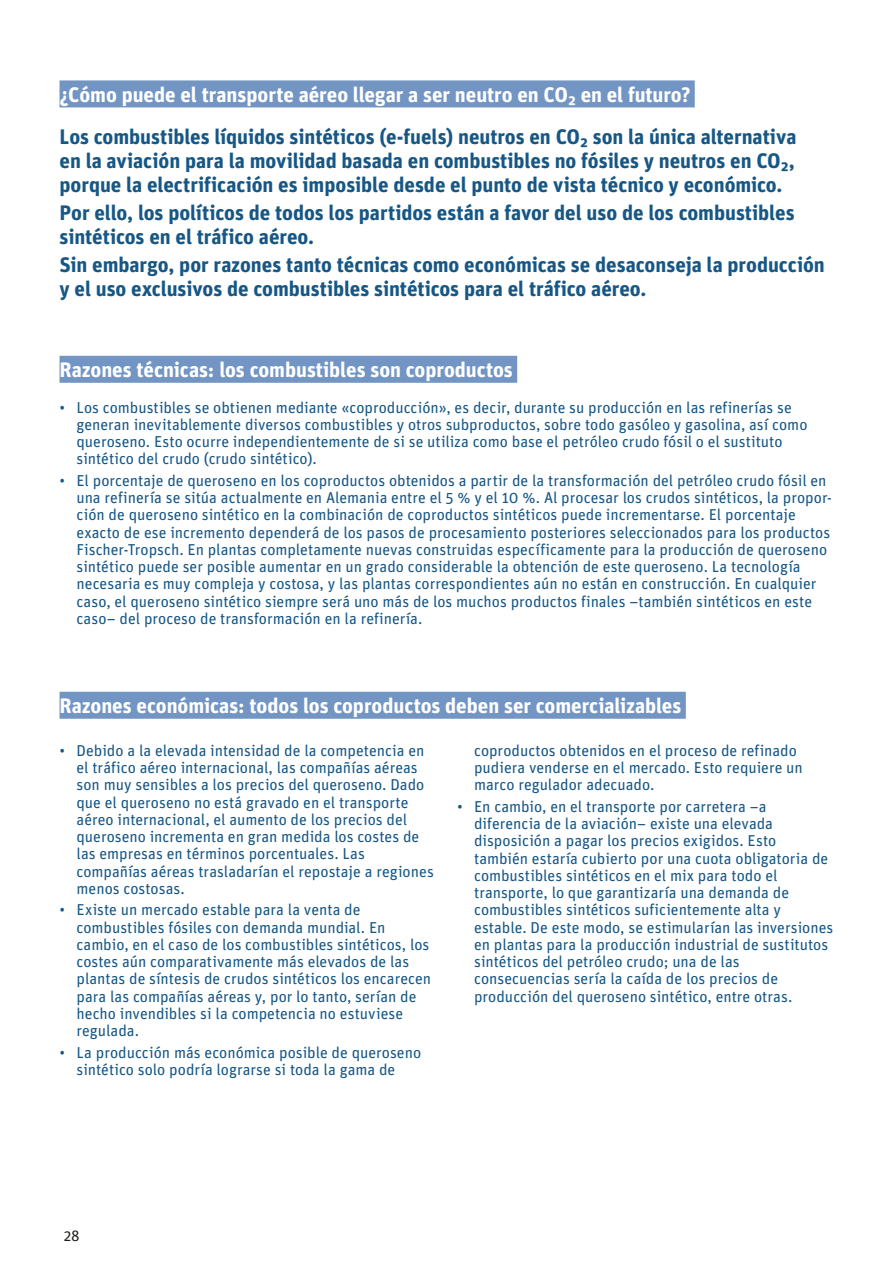
<style>
.page{position:relative;width:893px;height:1263px;background:#fff}
.page>*{position:absolute;margin:0;border:0;box-sizing:border-box;transform-origin:0 0}
.Grundschrift{font:700 21px/24px "Unit OT";letter-spacing:-.005em;color:#165786}
.kleine_Headline{font:700 21px "Unit OT";letter-spacing:-.005em;color:#fff}
.Grundschrift-2{font:15.75px/17.2px "Unit OT";color:#165786}
.t1{font:15px "Unit OT";color:#1d1d1b}
</style>
<div class="page">
<div style="left:60px;top:80px;width:635px;height:27px;background:#7295c4"></div>
<div style="left:60px;top:356px;width:457px;height:27px;background:#7295c4"></div>
<div style="left:60px;top:692px;width:626px;height:27px;background:#7295c4"></div>
<p class="kleine_Headline" style="left:60px;top:81px;width:632px">¿Cómo puede el transporte aéreo llegar a ser neutro en CO2 en el futuro?</p>
<p class="Grundschrift" style="left:60px;top:124px;width:738px;text-align:justify">Los combustibles líquidos sintéticos (e-fuels) neutros en CO2 son la única alternativa en la aviación para la movilidad basada en combustibles no fósiles y neutros en CO2, porque la electrificación es imposible desde el punto de vista técnico y económico.</p>
<p class="Grundschrift" style="left:60px;top:200px;width:737px">Por ello, los políticos de todos los partidos están a favor del uso de los combustibles sintéticos en el tráfico aéreo.</p>
<p class="Grundschrift" style="left:60px;top:253px;width:767px">Sin embargo, por razones tanto técnicas como económicas se desaconseja la producción y el uso exclusivos de combustibles sintéticos para el tráfico aéreo.</p>
<p class="kleine_Headline" style="left:60px;top:356px;width:455px">Razones técnicas: los combustibles son coproductos</p>
<p class="Grundschrift-2" style="left:77px;top:398px;width:732px;text-indent:-17px">• Los combustibles se obtienen mediante «coproducción», es decir, durante su producción en las refinerías se generan inevitablemente diversos combustibles y otros subproductos, sobre todo gasóleo y gasolina, así como queroseno. Esto ocurre independientemente de si se utiliza como base el petróleo crudo fósil o el sustituto sintético del crudo (crudo sintético).</p>
<p class="Grundschrift-2" style="left:77px;top:471px;width:757px;text-indent:-17px">• El porcentaje de queroseno en los coproductos obtenidos a partir de la transformación del petróleo crudo fósil en una refinería se sitúa actualmente en Alemania entre el 5 % y el 10 %. Al procesar los crudos sintéticos, la propor&shy;ción de queroseno sintético en la combinación de coproductos sintéticos puede incrementarse. El porcentaje exacto de ese incremento dependerá de los pasos de procesamiento posteriores seleccionados para los productos Fischer-Tropsch. En plantas completamente nuevas construidas específicamente para la producción de queroseno sintético puede ser posible aumentar en un grado considerable la obtención de este queroseno. La tecnología necesaria es muy compleja y costosa, y las plantas correspondientes aún no están en construcción. En cualquier caso, el queroseno sintético siempre será uno más de los muchos productos finales –también sintéticos en este caso– del proceso de transformación en la refinería.</p>
<p class="kleine_Headline" style="left:60px;top:692px;width:624px">Razones económicas: todos los coproductos deben ser comercializables</p>
<p class="Grundschrift-2" style="left:77px;top:741px;width:359px;text-indent:-17px">• Debido a la elevada intensidad de la competencia en el tráfico aéreo internacional, las compañías aéreas son muy sensibles a los precios del queroseno. Dado que el queroseno no está gravado en el transporte aéreo internacional, el aumento de los precios del queroseno incrementa en gran medida los costes de las empresas en términos porcentuales. Las compañías aéreas trasladarían el repostaje a regiones menos costosas.</p>
<p class="Grundschrift-2" style="left:77px;top:901px;width:356px;text-indent:-17px">• Existe un mercado estable para la venta de combustibles fósiles con demanda mundial. En cambio, en el caso de los combustibles sintéticos, los costes aún comparativamente más elevados de las plantas de síntesis de crudos sintéticos los encarecen para las compañías aéreas y, por lo tanto, serían de hecho invendibles si la competencia no estuviese regulada.</p>
<p class="Grundschrift-2" style="left:60px;top:1043px;width:363px;text-align:center">• La producción más económica posible de queroseno sintético solo podría lograrse si toda la gama de</p>
<p class="Grundschrift-2" style="left:474px;top:741px;width:330px">coproductos obtenidos en el proceso de refinado pudiera venderse en el mercado. Esto requiere un marco regulador adecuado.</p>
<p class="Grundschrift-2" style="left:474px;top:797px;width:361px;text-indent:-17px">• En cambio, en el transporte por carretera –a diferencia de la aviación– existe una elevada disposición a pagar los precios exigidos. Esto también estaría cubierto por una cuota obligatoria de combustibles sintéticos en el mix para todo el transporte, lo que garantizaría una demanda de combustibles sintéticos suficientemente alta y estable. De este modo, se estimularían las inversiones en plantas para la producción industrial de sustitutos sintéticos del petróleo crudo; una de las consecuencias sería la caída de los precios de producción del queroseno sintético, entre otras.</p>
<p class="t1" style="left:64px;top:1226px;width:18px">28</p>
</div>
